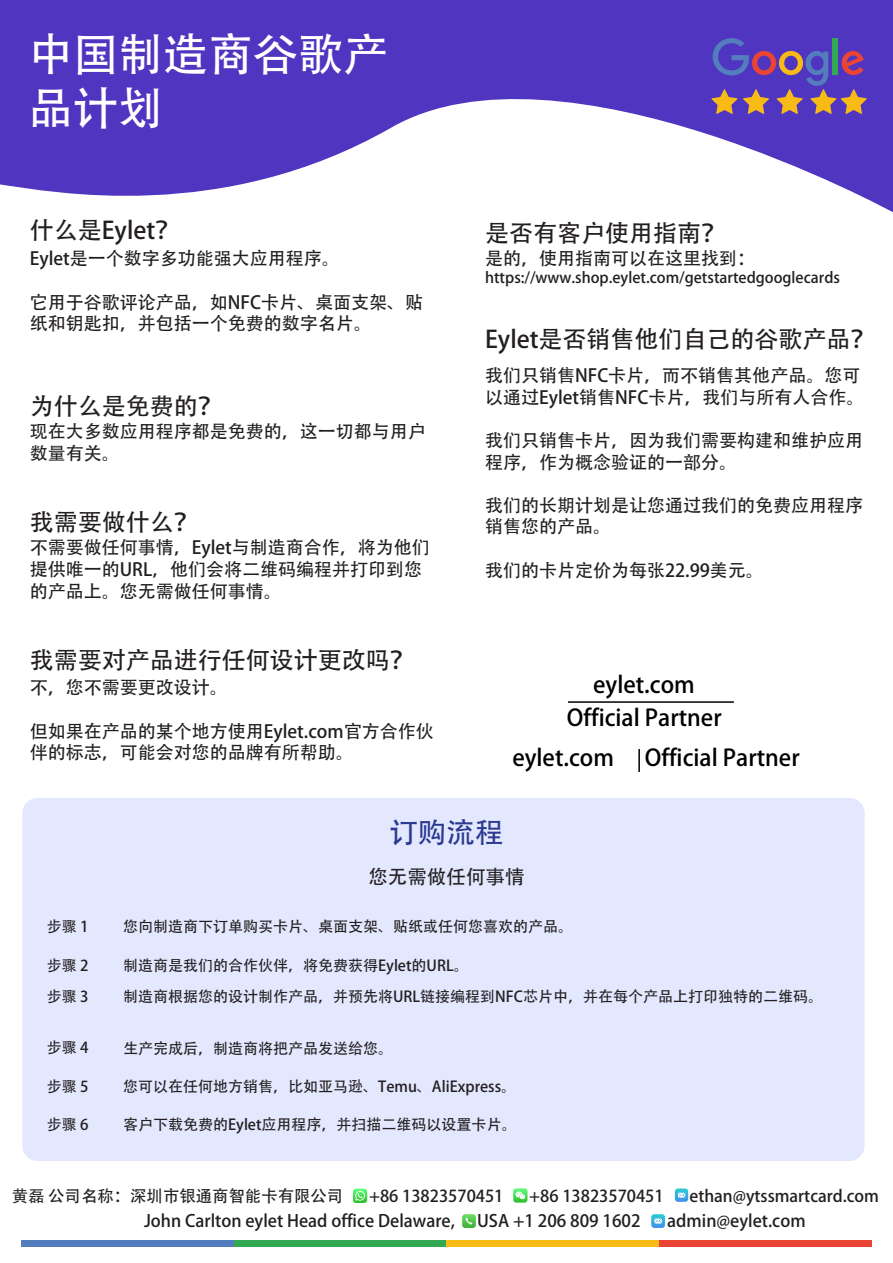
<style>
.page{position:relative;width:893px;height:1263px;background:#fff}
.page>*{position:absolute;margin:0;border:0;box-sizing:border-box;transform-origin:0 0}
.t1{font:45px/54px "Adobe Heiti Std";color:#fff}
.t2{font:28.5px "Adobe Heiti Std";color:#2b3990}
.t3{font:24px "Adobe Heiti Std";color:#231f20}
.t4{font:22.8px/33px "Adobe Heiti Std";color:#000;text-align:center}
.t5{font:19.5px "Adobe Heiti Std";color:#231f20}
.t6{font:18px/21.6px "Adobe Heiti Std";color:#231f20}
.t7{font:16.95px "Adobe Heiti Std";color:#231f20}
.t8{font:16.35px "Adobe Heiti Std";color:#231f20}
.t9{font:15px "Adobe Heiti Std";color:#231f20}
</style>
<div class="page">
<svg style="left:0;top:0;width:893px;height:213px;fill:#4f35c0"></svg>
<svg style="left:711px;top:38px;width:156px;height:76px;background:#70529c"></svg>
<div style="left:21px;top:1240px;width:213px;height:6px;background:#547dbe"></div>
<div style="left:234px;top:1240px;width:212px;height:6px;background:#32a852"></div>
<div style="left:446px;top:1240px;width:213px;height:6px;background:#f8bb15"></div>
<div style="left:659px;top:1240px;width:213px;height:6px;background:#e94434"></div>
<hr style="left:568px;top:701px;width:166px;height:2px;background:#000">
<hr style="left:638px;top:749px;width:2px;height:23px;background:#000">
<div style="left:22px;top:798px;width:843px;height:363px;background:#e3e8ff;border-radius:15px"></div>
<svg style="left:651px;top:1214px;width:14px;height:14px"></svg>
<svg style="left:462px;top:1214px;width:14px;height:14px"></svg>
<svg style="left:675px;top:1188px;width:13px;height:14px"></svg>
<svg style="left:353px;top:1189px;width:14px;height:14px"></svg>
<svg style="left:513px;top:1188px;width:14px;height:14px"></svg>
<h1 class="t1" style="left:28px;top:29px;width:361px">中国制造商谷歌产品计划</h1>
<h3 class="t3" style="left:30px;top:216px;width:151px">什么是Eylet？</h3>
<p class="t6" style="left:30px;top:248px;width:312px">Eylet是一个数字多功能强大应用程序。</p>
<p class="t6" style="left:30px;top:292px;width:395px">它用于谷歌评论产品，如NFC卡片、桌面支架、贴纸和钥匙扣，并包括一个免费的数字名片。</p>
<h3 class="t3" style="left:30px;top:391px;width:193px">为什么是免费的？</h3>
<p class="t6" style="left:30px;top:421px;width:397px">现在大多数应用程序都是免费的，这一切都与用户数量有关。</p>
<h3 class="t3" style="left:30px;top:507px;width:169px">我需要做什么？</h3>
<p class="t6" style="left:30px;top:537px;width:402px">不需要做任何事情，Eylet与制造商合作，将为他们提供唯一的URL，他们会将二维码编程并打印到您的产品上。您无需做任何事情。</p>
<h3 class="t3" style="left:30px;top:645px;width:386px">我需要对产品进行任何设计更改吗？</h3>
<p class="t6" style="left:30px;top:677px;width:200px">不，您不需要更改设计。</p>
<p class="t6" style="left:30px;top:721px;width:405px">但如果在产品的某个地方使用Eylet.com官方合作伙伴的标志，可能会对您的品牌有所帮助。</p>
<h3 class="t3" style="left:485px;top:218px;width:241px">是否有客户使用指南？</h3>
<p class="t6" style="left:485px;top:248px;width:271px">是的，使用指南可以在这里找到：</p>
<p class="t9" style="left:485px;top:269px;width:356px">https://www.shop.eylet.com/getstartedgooglecards</p>
<h3 class="t3" style="left:485px;top:325px;width:391px">Eylet是否销售他们自己的谷歌产品？</h3>
<p class="t6" style="left:485px;top:365px;width:381px">我们只销售NFC卡片，而不销售其他产品。您可以通过Eylet销售NFC卡片，我们与所有人合作。</p>
<p class="t6" style="left:485px;top:430px;width:379px">我们只销售卡片，因为我们需要构建和维护应用程序，作为概念验证的一部分。</p>
<p class="t6" style="left:485px;top:495px;width:379px">我们的长期计划是让您通过我们的免费应用程序销售您的产品。</p>
<p class="t6" style="left:485px;top:560px;width:280px">我们的卡片定价为每张22.99美元。</p>
<p class="t4" style="left:567px;top:668px;width:156px">eylet.com<br>Official Partner</p>
<p class="t4" style="left:512px;top:742px;width:103px">eylet.com</p>
<p class="t4" style="left:645px;top:742px;width:156px">Official Partner</p>
<h2 class="t2" style="left:389px;top:815px;width:115px">订购流程</h2>
<p class="t5" style="left:368px;top:865px;width:157px">您无需做任何事情</p>
<p class="t9" style="left:47px;top:918px;width:43px">步骤 1</p>
<p class="t9" style="left:123px;top:918px;width:451px">您向制造商下订单购买卡片、桌面支架、贴纸或任何您喜欢的产品。</p>
<p class="t9" style="left:47px;top:956px;width:43px">步骤 2</p>
<p class="t9" style="left:123px;top:956px;width:347px">制造商是我们的合作伙伴，将免费获得Eylet的URL。</p>
<p class="t9" style="left:47px;top:987px;width:43px">步骤 3</p>
<p class="t9" style="left:47px;top:1039px;width:43px">步骤 4</p>
<p class="t9" style="left:123px;top:987px;width:701px">制造商根据您的设计制作产品，并预先将URL链接编程到NFC芯片中，并在每个产品上打印独特的二维码。</p>
<p class="t9" style="left:123px;top:1039px;width:271px">生产完成后，制造商将把产品发送给您。</p>
<p class="t9" style="left:47px;top:1077px;width:43px">步骤 5</p>
<p class="t9" style="left:123px;top:1077px;width:395px">您可以在任何地方销售，比如亚马逊、Temu、AliExpress。</p>
<p class="t9" style="left:47px;top:1115px;width:43px">步骤 6</p>
<p class="t9" style="left:123px;top:1115px;width:395px">客户下载免费的Eylet应用程序，并扫描二维码以设置卡片。</p>
<p class="t8" style="left:12px;top:1186px;width:333px">黄磊 公司名称：深圳市银通商智能卡有限公司</p>
<p class="t8" style="left:369px;top:1186px;width:136px">+86 13823570451</p>
<p class="t8" style="left:529px;top:1186px;width:136px">+86 13823570451</p>
<p class="t8" style="left:689px;top:1186px;width:191px">ethan@ytssmartcard.com</p>
<p class="t7" style="left:144px;top:1211px;width:312px">John Carlton eylet Head office Delaware,</p>
<p class="t7" style="left:477px;top:1211px;width:165px">USA +1 206 809 1602</p>
<p class="t7" style="left:667px;top:1211px;width:140px">admin@eylet.com</p>
</div>
